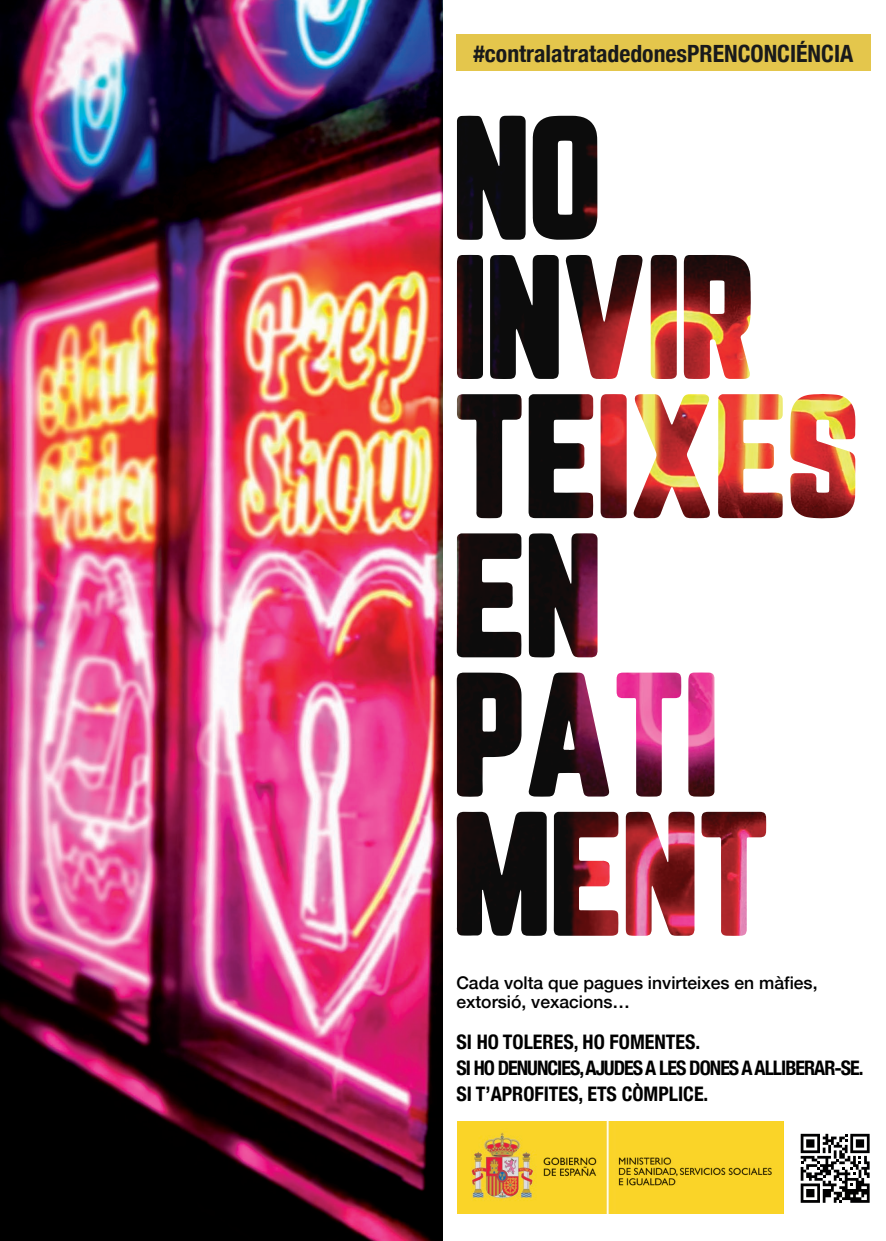
<style>
.page{position:relative;width:886px;height:1241px;background:#fff}
.page>*{position:absolute;margin:0;border:0;box-sizing:border-box;transform-origin:0 0}
.t1{font:700 condensed 23.75px "Helvetica Neue";color:#191a1b}
.t2{font:700 condensed 20px/26.1px "Helvetica Neue";color:#000}
.t3{font:500 17.5px/18.6px "Helvetica Neue";color:#000}
</style>
<div class="page">
<img style="left:0;top:0;width:443px;height:1240px">
<svg style="left:456px;top:115px;width:400px;height:1099px"></svg>
<img style="left:457px;top:1121px;width:326px;height:92px">
<div style="left:456px;top:34px;width:415px;height:37px;background:#e4c64c"></div>
<div style="left:790px;top:1117px;width:90px;height:91px;background:#fff"></div>
<svg style="left:801px;top:1133px;width:68px;height:69px"></svg>
<h2 class="t1" style="left:473px;top:34px;width:381px">#contralatratadedonesPRENCONCIÉNCIA</h2>
<p class="t3" style="left:456px;top:971px;width:363px">Cada volta que pagues invirteixes en màfies, extorsió, vexacions…</p>
<p class="t2" style="left:456px;top:1027px;width:409px">SI HO TOLERES, HO FOMENTES.<br>SI HO DENUNCIES, AJUDES A LES DONES A ALLIBERAR-SE.<br>SI T’APROFITES, ETS CÒMPLICE.</p>
</div>
